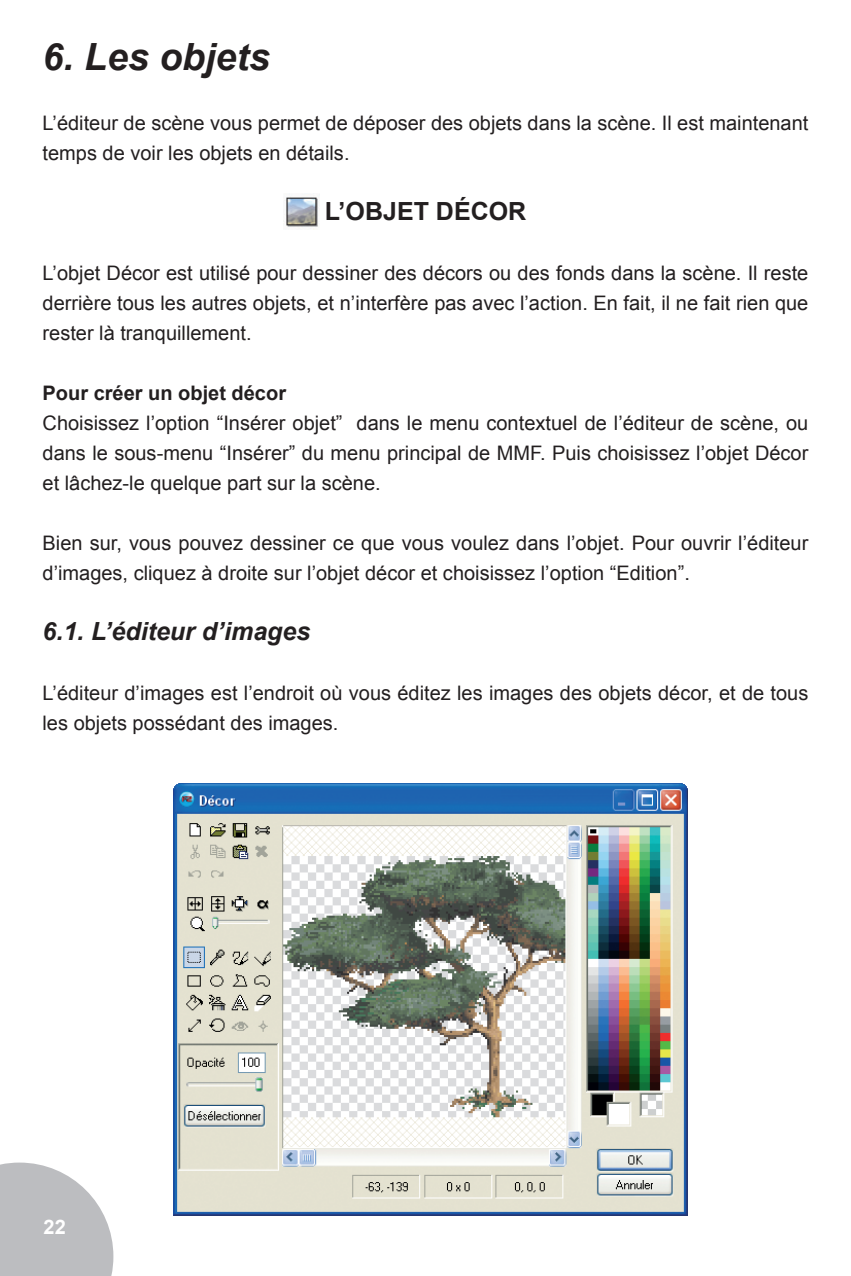
<style>
.page{position:relative;width:851px;height:1276px;background:#fff}
.page>*{position:absolute;margin:0;border:0;box-sizing:border-box;transform-origin:0 0}
.t1{font:italic 700 37.5px "Arial";color:#231f20}
.t2{font:italic 700 25px "Arial";color:#231f20}
.t3{font:700 25px "Arial";color:#231f20}
.t4{font:20px/30px "Arial";color:#231f20}
.t5{font:700 20px "Arial";color:#231f20}
.t6{font:700 20px "Arial";color:#fff}
</style>
<div class="page">
<svg style="left:0;top:1162px;width:113px;height:114px;background:#c6c6c9"></svg>
<img style="left:173px;top:783px;width:514px;height:432px">
<img style="left:283px;top:193px;width:37px;height:36px">
<h1 class="t1" style="left:43px;top:32px;width:229px">6. Les objets</h1>
<p class="t4" style="left:43px;top:108px;width:767px">L’éditeur de scène vous permet de déposer des objets dans la scène. Il est maintenant temps de voir les objets en détails.</p>
<p class="t3" style="left:324px;top:194px;width:203px">L’OBJET DÉCOR</p>
<p class="t4" style="left:43px;top:258px;width:767px;text-align:justify">L’objet Décor est utilisé pour dessiner des décors ou des fonds dans la scène. Il reste derrière tous les autres objets, et n’interfère pas avec l’action. En fait, il ne fait rien que rester là tranquillement.</p>
<p class="t5" style="left:43px;top:380px;width:245px">Pour créer un objet décor</p>
<p class="t4" style="left:43px;top:408px;width:767px;text-align:justify">Choisissez l’option “Insérer objet” dans le menu contextuel de l’éditeur de scène, ou dans le sous-menu “Insérer” du menu principal de MMF. Puis choisissez l’objet Décor et lâchez-le quelque part sur la scène.</p>
<p class="t4" style="left:43px;top:528px;width:767px">Bien sur, vous pouvez dessiner ce que vous voulez dans l’objet. Pour ouvrir l’éditeur d’images, cliquez à droite sur l’objet décor et choisissez l’option “Edition”.</p>
<p class="t2" style="left:43px;top:614px;width:269px">6.1. L’éditeur d’images</p>
<p class="t4" style="left:43px;top:678px;width:767px">L’éditeur d’images est l’endroit où vous éditez les images des objets décor, et de tous les objets possédant des images.</p>
<p class="t6" style="left:44px;top:1213px;width:24px">22</p>
</div>
